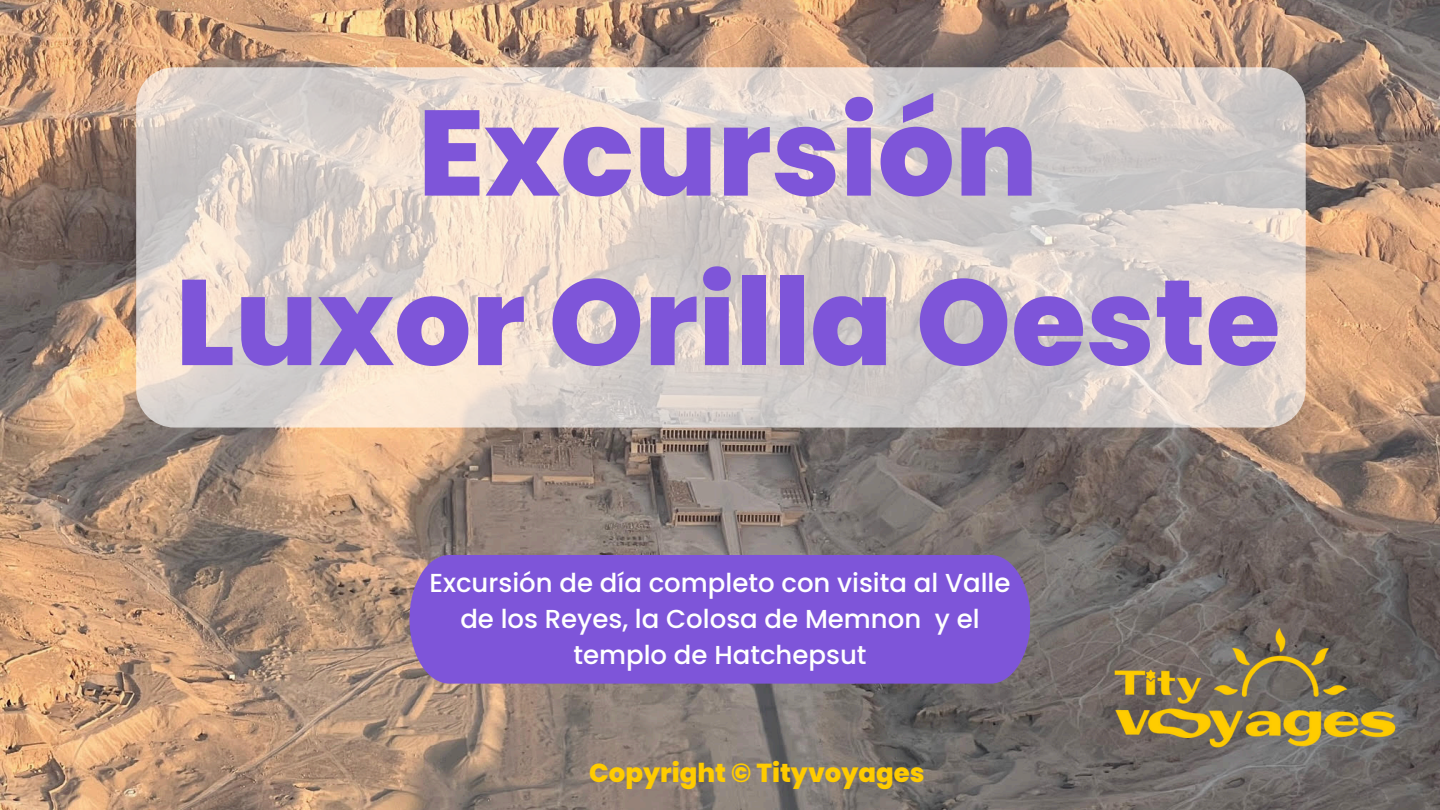
<style>
.page{position:relative;width:1440px;height:810px;background:#fff}
.page>*{position:absolute;margin:0;border:0;box-sizing:border-box;transform-origin:0 0}
.t1{font:800 121.2px/169.5px "Poppins";color:#7e55d9;text-align:center}
.t2{font:500 26px/36px "Poppins";color:#fff;text-align:center}
.t3{font:800 26px "Poppins";color:#fc0}
</style>
<div class="page">
<img style="left:0;top:0;width:1440px;height:810px">
<div style="left:410px;top:555px;width:620px;height:129px;background:#7e55d9"></div>
<img style="left:1110px;top:614px;width:291px;height:149px">
<svg style="left:136px;top:67px;width:1170px;height:361px;background:#ddd2ca"></svg>
<p class="t1" style="left:175px;top:68px;width:1107px">Excursión<br>Luxor Orilla Oeste</p>
<h1 class="t2" style="left:429px;top:565px;width:583px">Excursión de día completo con visita al Valle de los Reyes, la Colosa de Memnon y el templo de Hatchepsut</h1>
<p class="t3" style="left:589px;top:754px;width:337px">Copyright © Tityvoyages</p>
</div>
